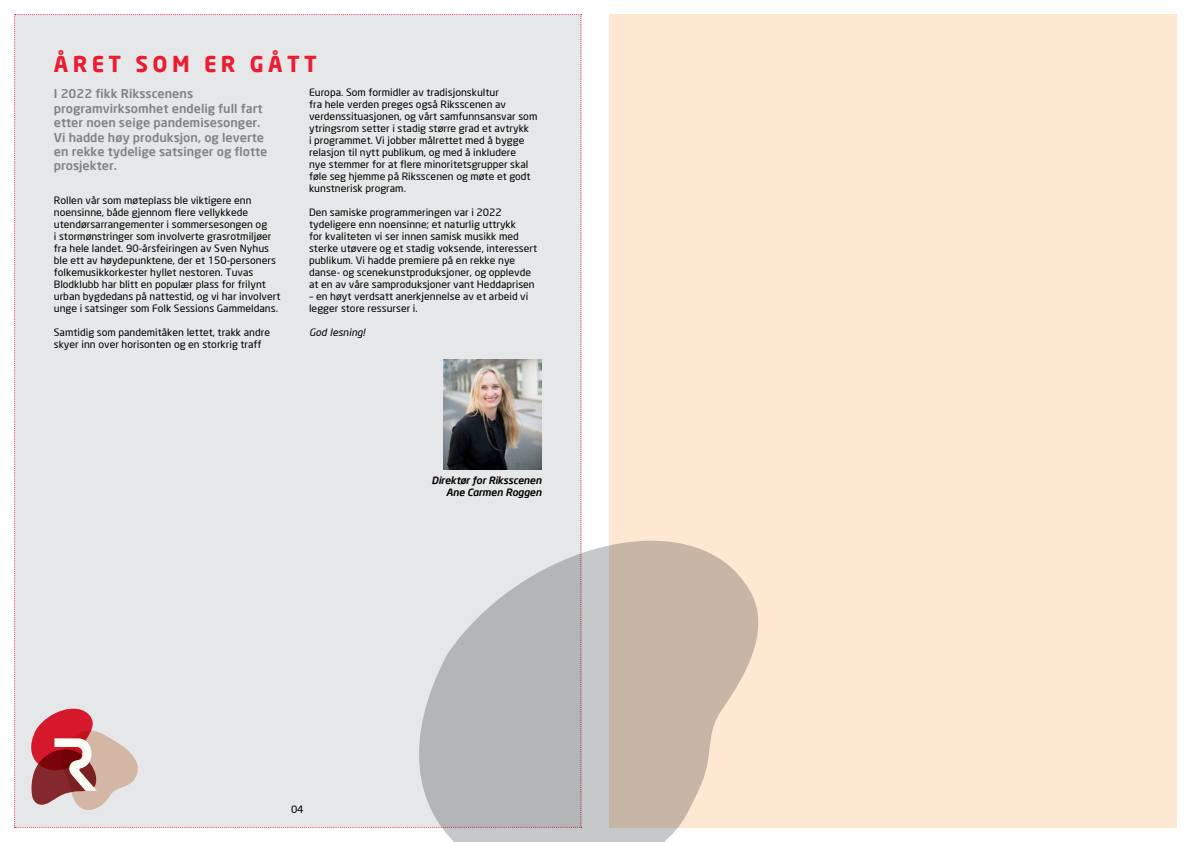
<style>
.page{position:relative;width:1191px;height:842px;background:#fff}
.page>*{position:absolute;margin:0;border:0;box-sizing:border-box;transform-origin:0 0}
.t1{font:700 21.6px "Neo Sans";letter-spacing:.2em;color:#ed1b31}
.t2{font:500 12px/14.4px "Neo Sans";color:#808285;scale:1.05 1}
.t3{font:10px/12px "Neo Sans";color:#000;scale:1.05 1}
.t4{font:italic 500 10px/12px "Neo Sans";letter-spacing:-.02em;color:#000;text-align:right;scale:1.05 1}
.t5{font:italic 10px "Neo Sans";color:#000;scale:1.05 1}
</style>
<div class="page">
<div style="left:609px;top:14px;width:567px;height:814px;background:#ffe8d1"></div>
<div style="left:14px;top:14px;width:568px;height:814px;background:#e6e7e8"></div>
<img style="left:443px;top:359px;width:98px;height:111px">
<svg style="left:356px;top:508px;width:403px;height:334px;background:#d2cbc6"></svg>
<h1 class="t1" style="left:54px;top:50px;width:264px">ÅRET SOM ER GÅTT</h1>
<p class="t2" style="left:54px;top:86px;width:205px">I 2022 fikk Riksscenens programvirksomhet endelig full fart etter noen seige pandemisesonger.<br>Vi hadde høy produksjon, og leverte en rekke tydelige satsinger og flotte prosjekter.</p>
<p class="t3" style="left:54px;top:194px;width:217px">Rollen vår som møteplass ble viktigere enn noensinne, både gjennom flere vellykkede utendørsarrangementer i sommersesongen og<br>i stormønstringer som involverte grasrotmiljøer fra hele landet. 90-årsfeiringen av Sven Nyhus ble ett av høydepunktene, der et 150-personers folkemusikkorkester hyllet nestoren. Tuvas Blodklubb har blitt en populær plass for frilynt urban bygdedans på nattestid, og vi har involvert unge i satsinger som Folk Sessions Gammeldans.</p>
<p class="t3" style="left:54px;top:326px;width:207px">Samtidig som pandemitåken lettet, trakk andre skyer inn over horisonten og en storkrig traff</p>
<p class="t3" style="left:309px;top:86px;width:219px">Europa. Som formidler av tradisjonskultur<br>fra hele verden preges også Riksscenen av verdenssituasjonen, og vårt samfunnsansvar som ytringsrom setter i stadig større grad et avtrykk<br>i programmet. Vi jobber målrettet med å bygge relasjon til nytt publikum, og med å inkludere<br>nye stemmer for at flere minoritetsgrupper skal føle seg hjemme på Riksscenen og møte et godt kunstnerisk program.</p>
<p class="t3" style="left:309px;top:206px;width:219px">Den samiske programmeringen var i 2022 tydeligere enn noensinne; et naturlig uttrykk<br>for kvaliteten vi ser innen samisk musikk med sterke utøvere og et stadig voksende, interessert publikum. Vi hadde premiere på en rekke nye danse- og scenekunstproduksjoner, og opplevde at en av våre samproduksjoner vant Heddaprisen</p>
<p class="t3" style="left:309px;top:290px;width:210px">– en høyt verdsatt anerkjennelse av et arbeid vi legger store ressurser i.</p>
<p class="t5" style="left:309px;top:326px;width:55px">God lesning!</p>
<p class="t4" style="left:431px;top:474px;width:106px">Direktør for Riksscenen<br>Ane Carmen Roggen</p>
<p class="t3" style="left:291px;top:803px;width:13px">04</p>
</div>
